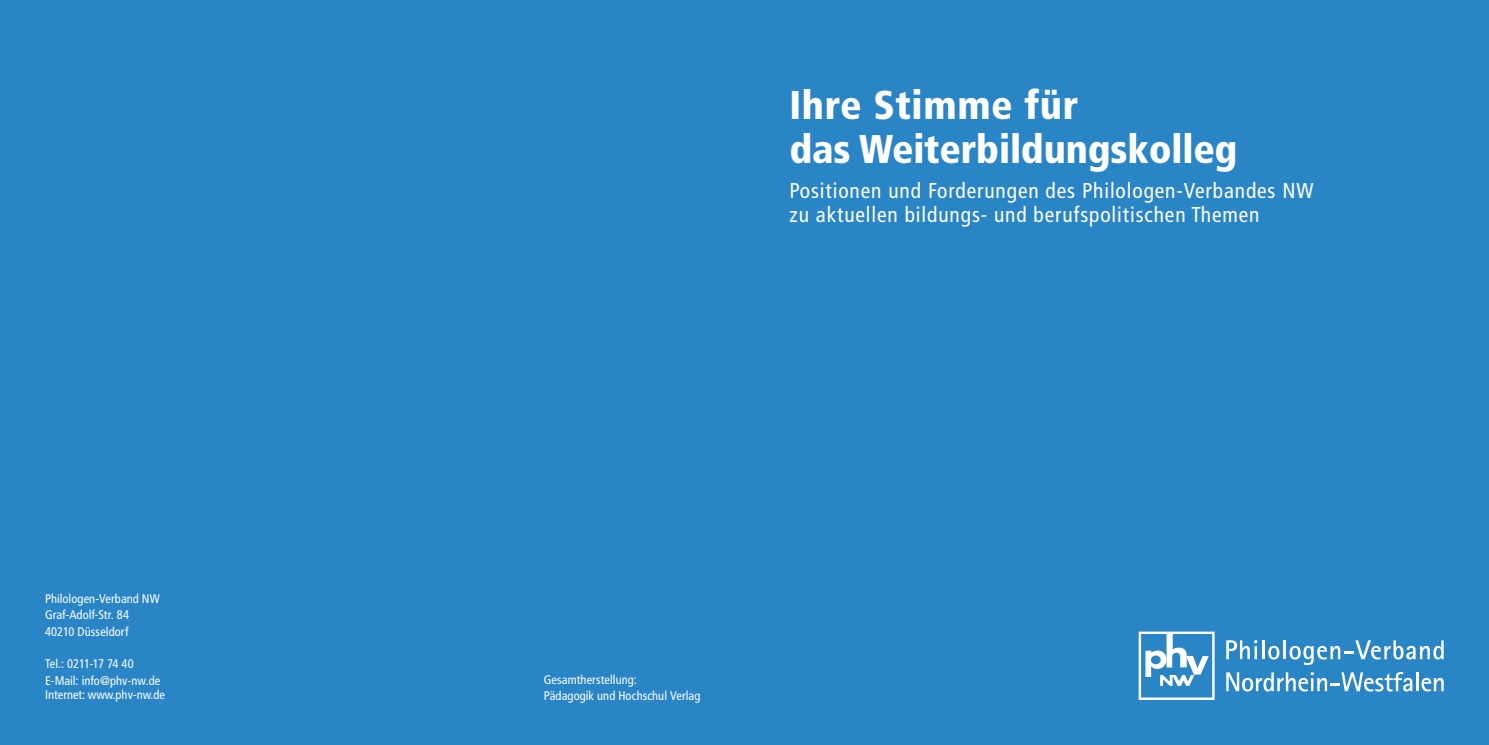
<style>
.page{position:relative;width:1489px;height:745px;background:#fff}
.page>*{position:absolute;margin:0;border:0;box-sizing:border-box;transform-origin:0 0}
.t1{font:900 condensed 40px/44.2px "Frutiger LT Std";letter-spacing:-.005em;color:#fff}
.t2{font:condensed 21.5px/23.6px "Frutiger LT Std";letter-spacing:.04em;color:#fff}
.t3{font:condensed 12.5px/16.2px "Frutiger LT Std";letter-spacing:.005em;color:#fff}
</style>
<div class="page">
<div style="left:0;top:0;width:755px;height:744px;background:#2a85c7"></div>
<div style="left:733px;top:0;width:755px;height:744px;background:#2a85c7"></div>
<svg style="left:1226px;top:640px;width:31px;height:18px"></svg>
<hr style="left:1261px;top:640px;width:3px;height:18px;background:#fff">
<svg style="left:1268px;top:640px;width:175px;height:24px"></svg>
<svg style="left:1226px;top:672px;width:186px;height:19px"></svg>
<hr style="left:1415px;top:672px;width:3px;height:18px;background:#fff">
<svg style="left:1421px;top:677px;width:22px;height:14px"></svg>
<svg style="left:1145px;top:634px;width:63px;height:51px"></svg>
<div style="left:1138px;top:631px;width:76px;height:68px;border:2px solid #fff"></div>
<p class="t3" style="left:45px;top:590px;width:116px">Philologen-Verband NW<br>Graf-Adolf-Str. 84<br>40210 Düsseldorf</p>
<p class="t3" style="left:45px;top:655px;width:117px">Tel.: 0211-17 74 40<br>E-Mail: info@phv-nw.de</p>
<p class="t3" style="left:45px;top:686px;width:121px">Internet: www.phv-nw.de</p>
<h1 class="t1" style="left:789px;top:82px;width:449px">Ihre Stimme für<br>das Weiterbildungskolleg</h1>
<h2 class="t2" style="left:789px;top:179px;width:525px">Positionen und Forderungen des Philologen-Verbandes NW zu aktuellen bildungs- und berufspolitischen Themen</h2>
<p class="t3" style="left:544px;top:670px;width:158px">Gesamtherstellung:<br>Pädagogik und Hochschul Verlag</p>
</div>
